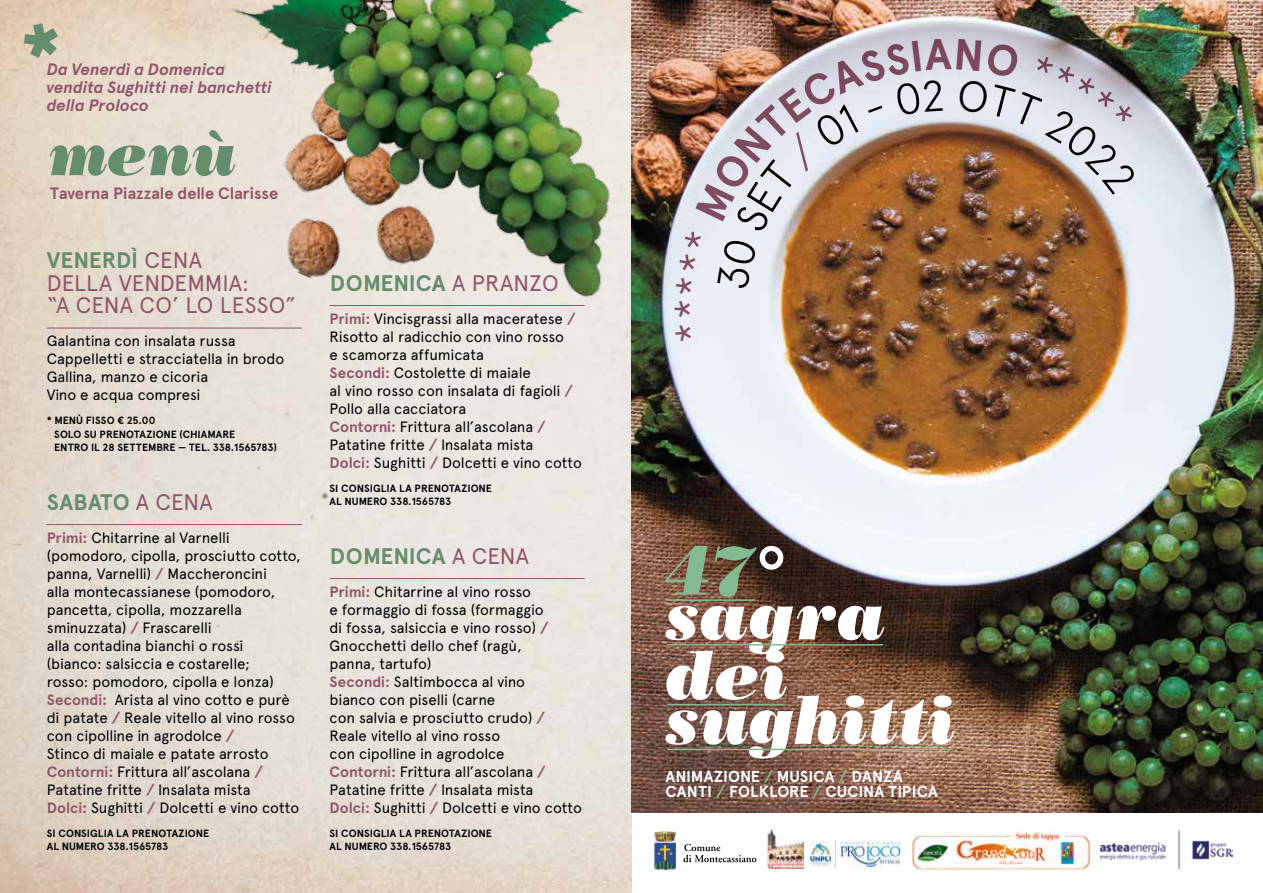
<style>
.page{position:relative;width:1263px;height:893px;background:#fff}
.page>*{position:absolute;margin:0;border:0;box-sizing:border-box;transform-origin:0 0}
.t1{font:italic 68.7px/59.7px "Bodoni Poster";color:#fff}
.t2{font:italic 68.7px "Bodoni Poster";color:#84ba8f}
.t3{font:italic 61.05px "Bodoni Poster";color:#648d6d}
.t4{font:22.5px/22.5px "Apercu";color:#915567}
.t5{font:700 22.5px "Apercu";letter-spacing:.005em;color:#648d6d}
.t6{font:italic 700 16.5px/18px "Apercu";letter-spacing:-.005em;color:#915567}
.t7{font:700 16.5px "Apercu";letter-spacing:-.005em;color:#915567}
.t8{font:700 15.9px/15.9px "Apercu";letter-spacing:.005em;color:#fff}
.t9{font:15px/18px "Apercu";letter-spacing:-.01em;color:#000}
.t10{font:700 10.5px/13.5px "Apercu";color:#000}
.s1{font-weight:700;color:#648d6d}
.s2{font-weight:400;color:#915567}
.s3{font-weight:700;color:#915567}
.s4{color:#fff}
.s5{color:#84ba8f}
</style>
<div class="page">
<img style="left:631px;top:0;width:632px;height:812px">
<hr style="left:667px;top:599px;width:87px;height:2px;background:#84ba8f">
<hr style="left:667px;top:644px;width:216px;height:2px;background:#84ba8f">
<hr style="left:667px;top:704px;width:118px;height:1px;background:#84ba8f">
<hr style="left:667px;top:749px;width:285px;height:1px;background:#84ba8f">
<img style="left:655px;top:831px;width:20px;height:39px">
<svg style="left:683px;top:844px;width:73px;height:18px"></svg>
<img style="left:1100px;top:830px;width:132px;height:39px">
<hr style="left:47px;top:328px;width:255px;height:1px;background:#915567">
<hr style="left:47px;top:524px;width:255px;height:1px;background:#915567">
<hr style="left:330px;top:578px;width:255px;height:1px;background:#915567">
<img style="left:154px;top:0;width:601px;height:314px">
<img style="left:911px;top:830px;width:180px;height:40px">
<svg style="left:24px;top:23px;width:34px;height:35px"></svg>
<img style="left:767px;top:829px;width:36px;height:39px">
<img style="left:809px;top:840px;width:91px;height:29px">
<svg style="left:675px;top:324px;width:16px;height:17px"></svg>
<svg style="left:675px;top:301px;width:15px;height:16px"></svg>
<img style="left:675px;top:39px;width:462px;height:255px">
<p class="t6" style="left:47px;top:61px;width:227px">Da Venerdì a Domenica vendita Sughitti nei banchetti della Proloco</p>
<h2 class="t3" style="left:50px;top:117px;width:188px">menù</h2>
<p class="t7" style="left:50px;top:183px;width:230px">Taverna Piazzale delle Clarisse</p>
<h3 class="t4" style="left:47px;top:249px;width:251px"><span class="s1">VENERDÌ</span> CENA<br>DELLA VENDEMMIA:<br>“A CENA CO’ LO LESSO”</h3>
<p class="t9" style="left:47px;top:332px;width:239px">Galantina con insalata russa<br>Cappelletti e stracciatella in brodo<br>Gallina, manzo e cicoria<br>Vino e acqua compresi</p>
<p class="t10" style="left:54px;top:414px;width:224px;text-indent:-7px">* MENÙ FISSO € 25.00<br>SOLO SU PRENOTAZIONE (CHIAMARE<br>ENTRO IL 28 SETTEMBRE — TEL. 338.1565783)</p>
<h3 class="t5" style="left:47px;top:488px;width:167px">SABATO <span class="s2">A CENA</span></h3>
<p class="t9" style="left:47px;top:529px;width:256px"><span class="s3">Primi:</span> Chitarrine al Varnelli (pomodoro, cipolla, prosciutto cotto, panna, Varnelli) <span class="s3">/</span> Maccheroncini<br>alla montecassianese (pomodoro, pancetta, cipolla, mozzarella sminuzzata) <span class="s3">/</span> Frascarelli<br>alla contadina bianchi o rossi (bianco: salsiccia e costarelle;<br>rosso: pomodoro, cipolla e lonza)<br><span class="s3">Secondi:</span> Arista al vino cotto e purè di patate <span class="s3">/</span> Reale vitello al vino rosso con cipolline in agrodolce <span class="s3">/<br></span>Stinco di maiale e patate arrosto <span class="s3">Contorni:</span> Frittura all’ascolana <span class="s3">/ </span>Patatine fritte <span class="s3">/</span> Insalata mista<br><span class="s3">Dolci:</span> Sughitti <span class="s3">/</span> Dolcetti e vino cotto</p>
<p class="t10" style="left:47px;top:827px;width:164px">SI CONSIGLIA LA PRENOTAZIONE<br>AL NUMERO 338.1565783</p>
<h3 class="t5" style="left:330px;top:269px;width:230px">DOMENICA <span class="s2">A PRANZO</span></h3>
<p class="t9" style="left:330px;top:310px;width:254px"><span class="s3">Primi:</span> Vincisgrassi alla maceratese <span class="s3">/<br></span>Risotto al radicchio con vino rosso<br>e scamorza affumicata<br><span class="s3">Secondi:</span> Costolette di maiale<br>al vino rosso con insalata di fagioli <span class="s3">/<br></span>Pollo alla cacciatora<br><span class="s3">Contorni:</span> Frittura all’ascolana <span class="s3">/<br></span>Patatine fritte <span class="s3">/</span> Insalata mista<br><span class="s3">Dolci:</span> Sughitti <span class="s3">/</span> Dolcetti e vino cotto</p>
<p class="t10" style="left:330px;top:482px;width:164px">SI CONSIGLIA LA PRENOTAZIONE<br>AL NUMERO 338.1565783</p>
<h3 class="t5" style="left:330px;top:542px;width:201px">DOMENICA <span class="s2">A CENA</span></h3>
<p class="t9" style="left:330px;top:583px;width:254px"><span class="s3">Primi:</span> Chitarrine al vino rosso<br>e formaggio di fossa (formaggio<br>di fossa, salsiccia e vino rosso) <span class="s3">/<br></span>Gnocchetti dello chef (ragù,<br>panna, tartufo)<br><span class="s3">Secondi:</span> Saltimbocca al vino<br>bianco con piselli (carne<br>con salvia e prosciutto crudo) <span class="s3">/<br></span>Reale vitello al vino rosso<br>con cipolline in agrodolce<br><span class="s3">Contorni:</span> Frittura all’ascolana <span class="s3">/<br></span>Patatine fritte <span class="s3">/</span> Insalata mista<br><span class="s3">Dolci:</span> Sughitti <span class="s3">/</span> Dolcetti e vino cotto</p>
<p class="t10" style="left:330px;top:827px;width:164px">SI CONSIGLIA LA PRENOTAZIONE<br>AL NUMERO 338.1565783</p>
<h1 class="t2" style="left:665px;top:529px;width:124px">47<span class="s4">°</span></h1>
<h1 class="t1" style="left:665px;top:584px;width:223px">sagra dei</h1>
<h1 class="t1" style="left:665px;top:689px;width:291px">sughitti</h1>
<p class="t8" style="left:666px;top:768px;width:274px">ANIMAZIONE <span class="s5">/</span> MUSICA <span class="s5">/</span> DANZA<br>CANTI <span class="s5">/</span> FOLKLORE <span class="s5">/</span> CUCINA TIPICA</p>
</div>
